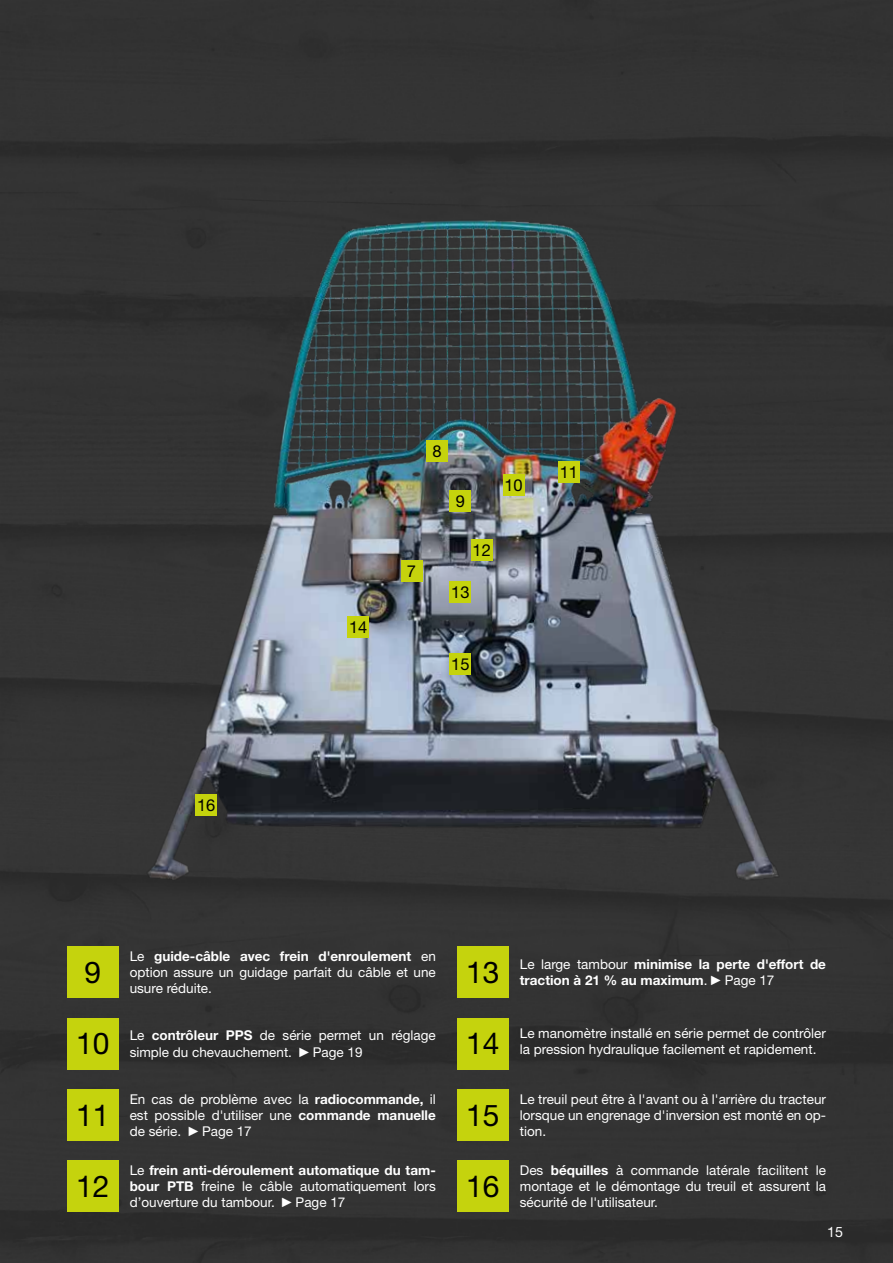
<style>
.page{position:relative;width:893px;height:1263px;background:#333}
.page>*{position:absolute;margin:0;border:0;box-sizing:border-box;transform-origin:0 0}
.t1{font:30px "Helvetica Neue LT Pro";color:#000}
.t2{font:16.5px "Helvetica Neue LT Pro";color:#000}
.t3{font:14.25px "Helvetica Neue LT Pro";color:#fff}
.t4{font:13.5px/16.2px "Helvetica Neue LT Pro";color:#fff;text-align:justify}
.t5{font:700 13.5px/16.2px "Helvetica Neue LT Pro";color:#fff}
.s1{font-weight:700}
.s2{font-weight:400}
.s3{font-family:"Arial Narrow";font-weight:400}
.s4{font-family:"Arial Narrow"}
</style>
<div class="page">
<img style="left:89px;top:196px;width:697px;height:715px">
<div style="left:401px;top:560px;width:21px;height:22px;background:#c5d30d"></div>
<div style="left:67px;top:946px;width:52px;height:52px;background:#c5d30d"></div>
<div style="left:67px;top:1018px;width:52px;height:51px;background:#c5d30d"></div>
<div style="left:67px;top:1089px;width:52px;height:52px;background:#c5d30d"></div>
<div style="left:67px;top:1160px;width:52px;height:52px;background:#c5d30d"></div>
<div style="left:457px;top:946px;width:52px;height:52px;background:#c5d30d"></div>
<div style="left:457px;top:1018px;width:52px;height:51px;background:#c5d30d"></div>
<div style="left:457px;top:1089px;width:52px;height:52px;background:#c5d30d"></div>
<div style="left:457px;top:1160px;width:52px;height:52px;background:#c5d30d"></div>
<div style="left:426px;top:440px;width:22px;height:22px;background:#c5d30d"></div>
<div style="left:450px;top:491px;width:21px;height:21px;background:#c5d30d"></div>
<div style="left:503px;top:474px;width:21px;height:21px;background:#c5d30d"></div>
<div style="left:558px;top:462px;width:21px;height:21px;background:#c5d30d"></div>
<div style="left:471px;top:539px;width:21px;height:21px;background:#c5d30d"></div>
<div style="left:450px;top:582px;width:21px;height:21px;background:#c5d30d"></div>
<div style="left:348px;top:617px;width:21px;height:21px;background:#c5d30d"></div>
<div style="left:450px;top:654px;width:21px;height:21px;background:#c5d30d"></div>
<div style="left:196px;top:794px;width:21px;height:21px;background:#c5d30d"></div>
<p class="t2" style="left:197px;top:795px;width:20px">16</p>
<p class="t2" style="left:349px;top:617px;width:20px">14</p>
<p class="t2" style="left:407px;top:561px;width:11px">7</p>
<p class="t2" style="left:432px;top:441px;width:11px">8</p>
<p class="t2" style="left:456px;top:491px;width:11px">9</p>
<p class="t2" style="left:473px;top:540px;width:20px">12</p>
<p class="t2" style="left:451px;top:582px;width:20px">13</p>
<p class="t2" style="left:504px;top:475px;width:20px">10</p>
<p class="t2" style="left:451px;top:654px;width:20px">15</p>
<p class="t2" style="left:560px;top:462px;width:20px">11</p>
<h1 class="t1" style="left:84px;top:954px;width:18px">9</h1>
<p class="t4" style="left:130px;top:948px;width:308px">Le <span class="s1">guide-câble avec frein d'enroulement</span> en option assure un guidage parfait du câble et une usure réduite.</p>
<h1 class="t1" style="left:466px;top:954px;width:35px">13</h1>
<p class="t5" style="left:520px;top:956px;width:308px"><span class="s2">Le large tambour</span> minimise la perte d'effort de traction à 21 % au maximum<span class="s2">.</span> <span class="s3">►</span><span class="s2">Page 17</span></p>
<h1 class="t1" style="left:76px;top:1025px;width:35px">10</h1>
<p class="t4" style="left:130px;top:1027px;width:308px">Le <span class="s1">contrôleur PPS</span> de série permet un réglage simple du chevauchement. <span class="s4">►</span>Page 19</p>
<p class="t4" style="left:520px;top:1025px;width:308px">Le manomètre installé en série permet de contrôler la pression hydraulique facilement et rapidement.</p>
<h1 class="t1" style="left:466px;top:1025px;width:35px">14</h1>
<h1 class="t1" style="left:76px;top:1096px;width:35px">11</h1>
<h1 class="t1" style="left:76px;top:1168px;width:35px">12</h1>
<p class="t4" style="left:130px;top:1090px;width:308px">En cas de problème avec la <span class="s1">radiocommande,</span> il est possible d'utiliser une <span class="s1">commande manuelle </span>de série. <span class="s4">►</span>Page 17</p>
<p class="t4" style="left:130px;top:1161px;width:308px">Le <span class="s1">frein anti-déroulement automatique du tam&shy;bour PTB</span> freine le câble automatiquement lors d’ouverture du tambour. <span class="s4">►</span>Page 17</p>
<h1 class="t1" style="left:466px;top:1096px;width:35px">15</h1>
<h1 class="t1" style="left:466px;top:1168px;width:35px">16</h1>
<p class="t4" style="left:520px;top:1090px;width:308px">Le treuil peut être à l'avant ou à l'arrière du tracteur lorsque un engrenage d'inversion est monté en op&shy;tion.</p>
<p class="t4" style="left:520px;top:1161px;width:308px">Des <span class="s1">béquilles</span> à commande latérale facilitent le montage et le démontage du treuil et assurent la sécurité de l'utilisateur.</p>
<p class="t3" style="left:827px;top:1223px;width:17px">15</p>
</div>
